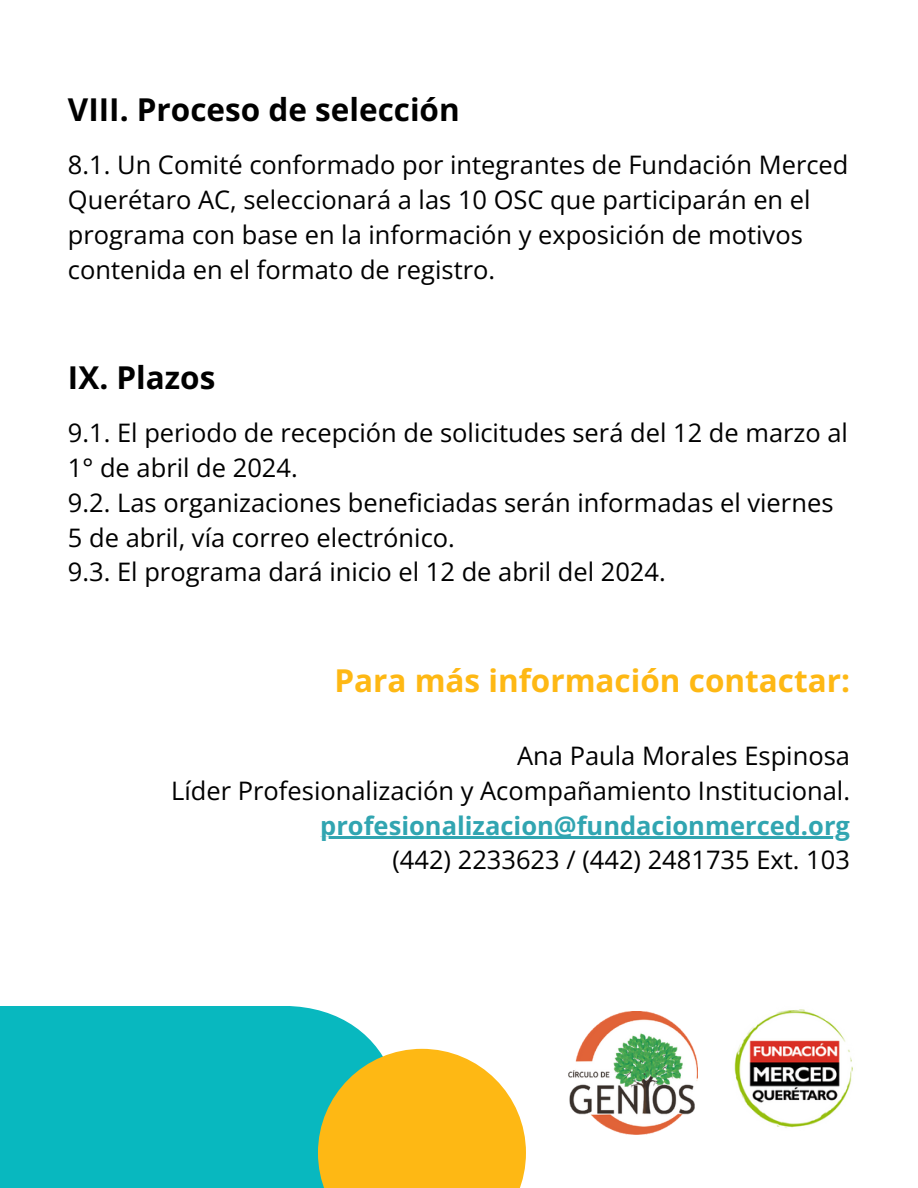
<style>
.page{position:relative;width:918px;height:1188px;background:#fff}
.page>*{position:absolute;margin:0;border:0;box-sizing:border-box;transform-origin:0 0}
.t1{font:700 31.5px "Open Sans";color:#000}
.t2{font:700 31.5px "Open Sans";color:#feb814}
.t3{font:25.5px/34.8px "Open Sans";color:#000}
.t4{font:700 25.5px "Open Sans";color:#31a5b1}
</style>
<div class="page">
<hr style="left:320px;top:837px;width:530px;height:2px;background:#31a5b1">
<img style="left:734px;top:1009px;width:119px;height:119px">
<img style="left:568px;top:1011px;width:130px;height:124px">
<div style="left:0;top:1006px;width:399px;height:182px;background:#08b8bf"></div>
<svg style="left:318px;top:1049px;width:208px;height:139px"></svg>
<p class="t1" style="left:68px;top:88px;width:393px">VIII. Proceso de selección</p>
<p class="t3" style="left:68px;top:147px;width:782px">8.1. Un Comité conformado por integrantes de Fundación Merced Querétaro AC, seleccionará a las 10 OSC que participarán en el programa con base en la información y exposición de motivos contenida en el formato de registro.</p>
<p class="t1" style="left:68px;top:355px;width:149px">IX. Plazos</p>
<p class="t3" style="left:68px;top:415px;width:782px">9.1. El periodo de recepción de solicitudes será del 12 de marzo al 1° de abril de 2024.<br>9.2. Las organizaciones beneficiadas serán informadas el viernes 5 de abril, vía correo electrónico.<br>9.3. El programa dará inicio el 12 de abril del 2024.</p>
<p class="t2" style="left:334px;top:658px;width:517px">Para más información contactar:</p>
<p class="t3" style="left:171px;top:737px;width:680px;text-align:right">Ana Paula Morales Espinosa<br>Líder Profesionalización y Acompañamiento Institucional.</p>
<p class="t4" style="left:320px;top:807px;width:531px">profesionalizacion@fundacionmerced.org</p>
<p class="t3" style="left:392px;top:842px;width:459px">(442) 2233623 / (442) 2481735 Ext. 103</p>
</div>
